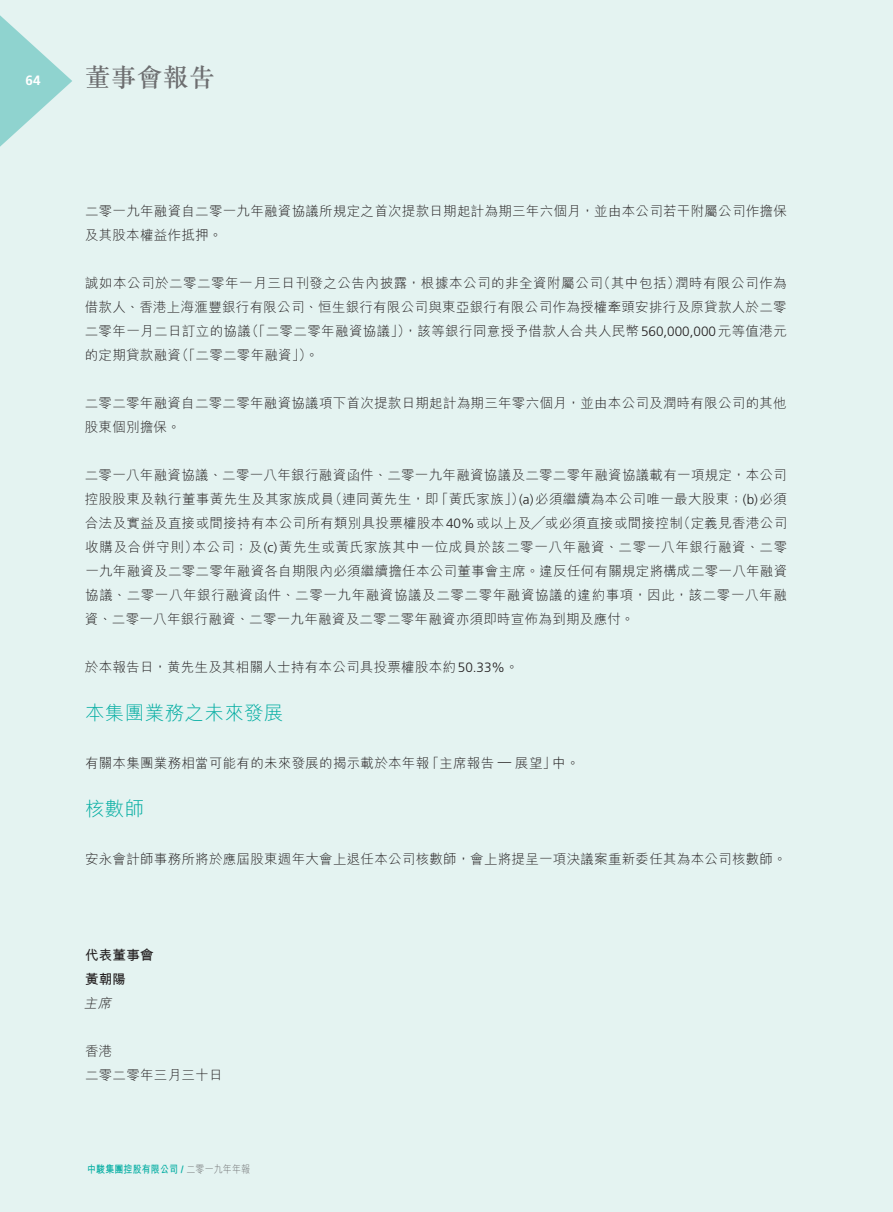
<style>
.page{position:relative;width:893px;height:1212px;background:#fff}
.page>*{position:absolute;margin:0;border:0;box-sizing:border-box;transform-origin:0 0}
.t1{font:25.5px "M Sung HK Medium E Ten B5 H";letter-spacing:.02em;color:#6d6e70}
.t2{font:19.5px "M Hei HK Light E Ten B5 H";letter-spacing:.02em;color:#00aca1}
.t3{font:13.5px/24px "M Hei HK Light E Ten B5 H";letter-spacing:.02em;color:#231f20}
.t4{font:13.5px/24px "M Hei HK Bold E Ten B5 H";letter-spacing:.02em;color:#231f20}
.t5{font:700 13.5px "Frutiger LT Std";color:#fff}
.t6{font:italic 13.5px "M Hei HK Light E Ten B5 H";color:#231f20}
.t7{font:10.5px "M Hei HK Bold E Ten B5 H";letter-spacing:.02em;color:#00aca1;scale:.85 1}
.s1{font-family:"Frutiger LT Std";font-weight:300}
.s2{font-family:"Frutiger LT Std";font-weight:700;font-stretch:condensed}
.s3{font-family:"M Hei HK Light E Ten B5 H";color:#6d6e70}
</style>
<div class="page">
<div style="left:0;top:0;width:892px;height:1212px;background:#e4f3f1"></div>
<svg style="left:0;top:15px;width:72px;height:132px"></svg>
<p class="t5" style="left:26px;top:73px;width:17px">64</p>
<h1 class="t1" style="left:85px;top:68px;width:131px">董事會報告</h1>
<p class="t3" style="left:85px;top:201px;width:703px">二零一九年融資自二零一九年融資協議所規定之首次提款日期起計為期三年六個月，並由本公司若干附屬公司作擔保及其股本權益作抵押。</p>
<p class="t3" style="left:85px;top:273px;width:703px;text-align:justify">誠如本公司於二零二零年一月三日刊發之公告內披露，根據本公司的非全資附屬公司（其中包括）潤時有限公司作為借款人、香港上海滙豐銀行有限公司、恒生銀行有限公司與東亞銀行有限公司作為授權牽頭安排行及原貸款人於二零二零年一月二日訂立的協議（「二零二零年融資協議」），該等銀行同意授予借款人合共人民幣<span class="s1">560,000,000</span>元等值港元的定期貸款融資（「二零二零年融資」）。</p>
<p class="t3" style="left:85px;top:393px;width:703px">二零二零年融資自二零二零年融資協議項下首次提款日期起計為期三年零六個月，並由本公司及潤時有限公司的其他股東個別擔保。</p>
<p class="t3" style="left:85px;top:465px;width:704px;text-align:justify">二零一八年融資協議、二零一八年銀行融資函件、二零一九年融資協議及二零二零年融資協議載有一項規定，本公司控股股東及執行董事黃先生及其家族成員（連同黃先生，即「黃氏家族」）<span class="s1">(a)</span>必須繼續為本公司唯一最大股東；<span class="s1">(b)</span>必須合法及實益及直接或間接持有本公司所有類別具投票權股本<span class="s1">40%</span>或以上及╱或必須直接或間接控制（定義見香港公司收購及合併守則）本公司；及<span class="s1">(c)</span>黃先生或黃氏家族其中一位成員於該二零一八年融資、二零一八年銀行融資、二零一九年融資及二零二零年融資各自期限內必須繼續擔任本公司董事會主席。違反任何有關規定將構成二零一八年融資協議、二零一八年銀行融資函件、二零一九年融資協議及二零二零年融資協議的違約事項，因此，該二零一八年融資、二零一八年銀行融資、二零一九年融資及二零二零年融資亦須即時宣佈為到期及應付。</p>
<p class="t3" style="left:85px;top:657px;width:435px">於本報告日，黄先生及其相關人士持有本公司具投票權股本約<span class="s1">50.33%</span>。</p>
<h2 class="t2" style="left:85px;top:706px;width:200px">本集團業務之未來發展</h2>
<p class="t3" style="left:85px;top:753px;width:496px">有關本集團業務相當可能有的未來發展的揭示載於本年報「主席報告 <sup>—</sup> 展望」中。</p>
<h2 class="t2" style="left:85px;top:802px;width:61px">核數師</h2>
<p class="t3" style="left:85px;top:849px;width:703px">安永會計師事務所將於應屆股東週年大會上退任本公司核數師，會上將提呈一項決議案重新委任其為本公司核數師。</p>
<p class="t4" style="left:85px;top:945px;width:70px">代表董事會黃朝陽</p>
<p class="t6" style="left:84px;top:998px;width:31px">主席</p>
<p class="t3" style="left:85px;top:1041px;width:139px">香港<br>二零二零年三月三十日</p>
<p class="t7" style="left:87px;top:1165px;width:193px">中駿集團控股有限公司 <span class="s2">/</span> <span class="s3">二零一九年年報</span></p>
</div>
